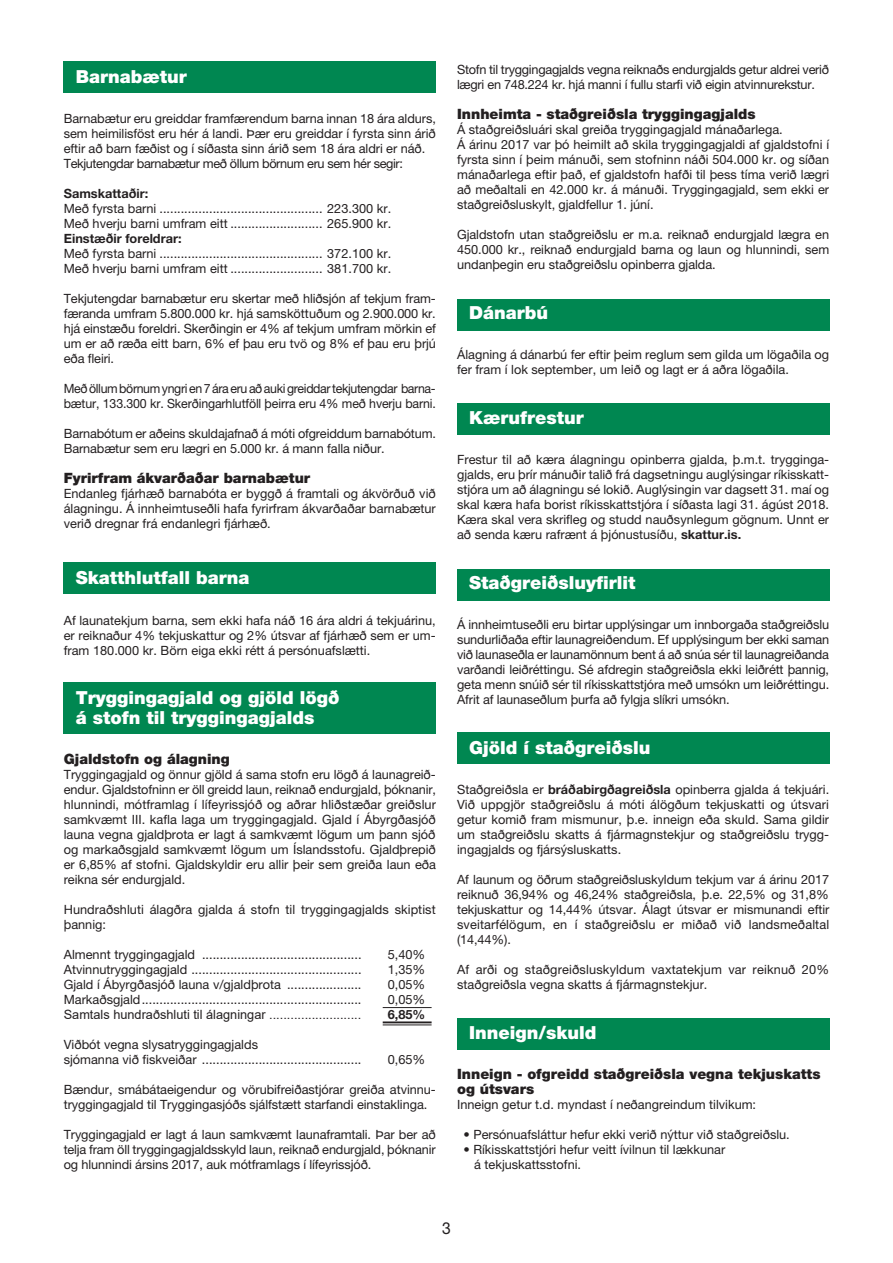
<style>
.page{position:relative;width:893px;height:1263px;background:#fff}
.page>*{position:absolute;margin:0;border:0;box-sizing:border-box;transform-origin:0 0}
.t1{font:900 18px/19.5px "Helvetica Neue";color:#fff}
.t2{font:16.5px "Helvetica Neue";color:#231f20;scale:.95 1}
.t3{font:900 14.25px/15px "Helvetica Neue";color:#231f20}
.t4{font:12.75px/15px "Helvetica Neue";color:#231f20}
.t5{font:12.75px/15px "Helvetica Neue";letter-spacing:-.02em;color:#231f20}
.t6{font:12.75px/15px "Helvetica Neue";letter-spacing:-.03em;color:#231f20}
.t7{font:12.75px "Arial";color:#231f20}
.t8{font:700 12.75px "Helvetica Neue";color:#231f20}
.s1{font-weight:700}
</style>
<div class="page">
<div style="left:64px;top:562px;width:372px;height:32px;background:#008751"></div>
<div style="left:64px;top:61px;width:372px;height:32px;background:#008751"></div>
<div style="left:64px;top:683px;width:372px;height:51px;background:#008751"></div>
<div style="left:457px;top:732px;width:372px;height:32px;background:#008751"></div>
<div style="left:457px;top:1018px;width:372px;height:32px;background:#008751"></div>
<div style="left:457px;top:403px;width:372px;height:32px;background:#008751"></div>
<div style="left:457px;top:299px;width:372px;height:32px;background:#008751"></div>
<div style="left:457px;top:569px;width:372px;height:32px;background:#008751"></div>
<hr style="left:383px;top:1007px;width:49px;height:1px;background:#231f20">
<hr style="left:383px;top:1021px;width:49px;height:2px;background:#231f20">
<hr style="left:383px;top:1024px;width:49px;height:1px;background:#231f20">
<h1 class="t1" style="left:76px;top:66px;width:112px">Barnabætur</h1>
<p class="t4" style="left:64px;top:111px;width:374px">Barnabætur eru greiddar framfærendum barna innan 18 ára aldurs, sem heimilisföst eru hér á landi. Þær eru greiddar í fyrsta sinn árið eftir að barn fæðist og í síðasta sinn árið sem 18 ára aldri er náð.<br>Tekjutengdar barnabætur með öllum börnum eru sem hér segir:</p>
<p class="t8" style="left:64px;top:186px;width:86px">Samskattaðir:</p>
<p class="t4" style="left:64px;top:201px;width:329px">Með fyrsta barni .............................................. 223.300 kr.<br>Með hverju barni umfram eitt .......................... 265.900 kr.</p>
<p class="t8" style="left:64px;top:231px;width:119px">Einstæðir foreldrar:</p>
<p class="t4" style="left:64px;top:246px;width:329px">Með fyrsta barni .............................................. 372.100 kr.<br>Með hverju barni umfram eitt .......................... 381.700 kr.</p>
<p class="t4" style="left:64px;top:291px;width:374px;text-align:justify">Tekjutengdar barnabætur eru skertar með hliðsjón af tekjum fram&shy;færanda umfram 5.800.000 kr. hjá samsköttuðum og 2.900.000 kr. hjá einstæðu foreldri. Skerðingin er 4% af tekjum umfram mörkin ef um er að ræða eitt barn, 6% ef þau eru tvö og 8% ef þau eru þrjú eða fleiri.</p>
<p class="t6" style="left:64px;top:381px;width:374px">Með öllum börnum yngri en 7 ára eru að auki greiddar tekjutengdar barna&shy;bætur, 133.300 kr. Skerðingarhlutföll þeirra eru 4% með hverju barni.</p>
<p class="t4" style="left:64px;top:426px;width:374px">Barnabótum er aðeins skuldajafnað á móti ofgreiddum barnabótum.<br>Barnabætur sem eru lægri en 5.000 kr. á mann falla niður.</p>
<p class="t3" style="left:64px;top:470px;width:248px">Fyrirfram ákvarðaðar barnabætur</p>
<p class="t4" style="left:64px;top:486px;width:374px;text-align:justify">Endanleg fjárhæð barnabóta er byggð á framtali og ákvörðuð við álagningu. Á innheimtuseðli hafa fyrirfram ákvarðaðar barnabætur verið dregnar frá endanlegri fjárhæð.</p>
<h1 class="t1" style="left:76px;top:568px;width:175px">Skatthlutfall barna</h1>
<p class="t4" style="left:64px;top:613px;width:373px;text-align:justify">Af launatekjum barna, sem ekki hafa náð 16 ára aldri á tekjuárinu, er reiknaður 4% tekjuskattur og 2% útsvar af fjárhæð sem er um&shy;fram 180.000 kr. Börn eiga ekki rétt á persónuafslætti.</p>
<h1 class="t1" style="left:76px;top:688px;width:265px">Tryggingagjald og gjöld lögð á stofn til tryggingagjalds</h1>
<p class="t3" style="left:64px;top:752px;width:168px">Gjaldstofn og álagning</p>
<p class="t4" style="left:64px;top:767px;width:374px;text-align:justify">Tryggingagjald og önnur gjöld á sama stofn eru lögð á launagreið&shy;endur. Gjaldstofninn er öll greidd laun, reiknað endurgjald, þóknanir, hlunnindi, mótframlag í lífeyrissjóð og aðrar hliðstæðar greiðslur samkvæmt III. kafla laga um tryggingagjald. Gjald í Ábyrgðasjóð launa vegna gjaldþrota er lagt á samkvæmt lögum um þann sjóð og markaðsgjald samkvæmt lögum um Íslandsstofu. Gjaldþrepið er 6,85% af stofni. Gjaldskyldir eru allir þeir sem greiða laun eða reikna sér endurgjald.</p>
<p class="t4" style="left:64px;top:902px;width:373px">Hundraðshluti álagðra gjalda á stofn til tryggingagjalds skiptist þannig:</p>
<p class="t4" style="left:64px;top:947px;width:299px">Almennt tryggingagjald .............................................</p>
<p class="t4" style="left:388px;top:947px;width:39px">5,40%</p>
<p class="t4" style="left:64px;top:962px;width:299px">Atvinnutryggingagjald ................................................</p>
<p class="t4" style="left:388px;top:962px;width:39px">1,35%</p>
<p class="t4" style="left:64px;top:977px;width:299px">Gjald í Ábyrgðasjóð launa v/gjaldþrota .....................</p>
<p class="t4" style="left:388px;top:977px;width:39px">0,05%</p>
<p class="t4" style="left:64px;top:992px;width:299px">Markaðsgjald..............................................................</p>
<p class="t4" style="left:388px;top:992px;width:39px">0,05%</p>
<p class="t7" style="left:64px;top:1006px;width:299px">Samtals hundraðshluti til álagningar ..........................</p>
<p class="t8" style="left:388px;top:1007px;width:39px">6,85%</p>
<p class="t4" style="left:64px;top:1037px;width:299px">Viðbót vegna slysatryggingagjalds<br>sjómanna við fiskveiðar .............................................</p>
<p class="t4" style="left:388px;top:1052px;width:39px">0,65%</p>
<p class="t4" style="left:64px;top:1082px;width:374px">Bændur, smábátaeigendur og vörubifreiðastjórar greiða atvinnu&shy;tryggingagjald til Tryggingasjóðs sjálfstætt starfandi einstaklinga.</p>
<p class="t4" style="left:64px;top:1127px;width:374px;text-align:justify">Tryggingagjald er lagt á laun samkvæmt launaframtali. Þar ber að telja fram öll tryggingagjaldsskyld laun, reiknað endurgjald, þóknanir og hlunnindi ársins 2017, auk mótframlags í lífeyrissjóð.</p>
<p class="t5" style="left:457px;top:62px;width:374px">Stofn til tryggingagjalds vegna reiknaðs endurgjalds getur aldrei verið lægri en 748.224 kr. hjá manni í fullu starfi við eigin atvinnurekstur.</p>
<p class="t3" style="left:457px;top:107px;width:300px">Innheimta - staðgreiðsla tryggingagjalds</p>
<p class="t4" style="left:457px;top:122px;width:374px">Á staðgreiðsluári skal greiða tryggingagjald mánaðarlega.<br>Á árinu 2017 var þó heimilt að skila tryggingagjaldi af gjaldstofni í fyrsta sinn í þeim mánuði, sem stofninn náði 504.000 kr. og síðan mánaðarlega eftir það, ef gjaldstofn hafði til þess tíma verið lægri að meðaltali en 42.000 kr. á mánuði. Tryggingagjald, sem ekki er staðgreiðsluskylt, gjaldfellur 1. júní.</p>
<p class="t4" style="left:457px;top:227px;width:374px;text-align:justify">Gjaldstofn utan staðgreiðslu er m.a. reiknað endurgjald lægra en 450.000 kr., reiknað endurgjald barna og laun og hlunnindi, sem undanþegin eru staðgreiðslu opinberra gjalda.</p>
<h1 class="t1" style="left:469px;top:303px;width:80px">Dánarbú</h1>
<p class="t4" style="left:457px;top:347px;width:374px">Álagning á dánarbú fer eftir þeim reglum sem gilda um lögaðila og fer fram í lok september, um leið og lagt er á aðra lögaðila.</p>
<h1 class="t1" style="left:469px;top:408px;width:116px">Kærufrestur</h1>
<p class="t4" style="left:457px;top:452px;width:374px;text-align:justify">Frestur til að kæra álagningu opinberra gjalda, þ.m.t. trygginga&shy;gjalds, eru þrír mánuðir talið frá dagsetningu auglýsingar ríkisskatt&shy;stjóra um að álagningu sé lokið. Auglýsingin var dagsett 31. maí og skal kæra hafa borist ríkisskattstjóra í síðasta lagi 31. ágúst 2018.<br>Kæra skal vera skrifleg og studd nauðsynlegum gögnum. Unnt er að senda kæru rafrænt á þjónustusíðu, <span class="s1">skattur.is.</span></p>
<h1 class="t1" style="left:469px;top:573px;width:168px">Staðgreiðsluyfirlit</h1>
<p class="t4" style="left:457px;top:617px;width:374px;text-align:justify">Á innheimtuseðli eru birtar upplýsingar um innborgaða staðgreiðslu sundurliðaða eftir launagreiðendum. Ef upplýsingum ber ekki saman við launaseðla er launamönnum bent á að snúa sér til launagreiðanda varðandi leiðréttingu. Sé afdregin staðgreiðsla ekki leiðrétt þannig, geta menn snúið sér til ríkisskattstjóra með umsókn um leiðréttingu.<br>Afrit af launaseðlum þurfa að fylgja slíkri umsókn.</p>
<h1 class="t1" style="left:469px;top:738px;width:183px">Gjöld í staðgreiðslu</h1>
<p class="t4" style="left:457px;top:782px;width:374px;text-align:justify">Staðgreiðsla er <span class="s1">bráðabirgðagreiðsla</span> opinberra gjalda á tekjuári.<br>Við uppgjör staðgreiðslu á móti álögðum tekjuskatti og útsvari getur komið fram mismunur, þ.e. inneign eða skuld. Sama gildir um staðgreiðslu skatts á fjármagnstekjur og staðgreiðslu trygg&shy;ingagjalds og fjársýsluskatts.</p>
<p class="t4" style="left:457px;top:872px;width:374px;text-align:justify">Af launum og öðrum staðgreiðsluskyldum tekjum var á árinu 2017 reiknuð 36,94% og 46,24% staðgreiðsla, þ.e. 22,5% og 31,8% tekjuskattur og 14,44% útsvar. Álagt útsvar er mismunandi eftir sveitarfélögum, en í staðgreiðslu er miðað við landsmeðaltal (14,44%).</p>
<p class="t4" style="left:457px;top:962px;width:374px">Af arði og staðgreiðsluskyldum vaxtatekjum var reiknuð 20% staðgreiðsla vegna skatts á fjármagnstekjur.</p>
<h1 class="t1" style="left:469px;top:1023px;width:129px">Inneign/skuld</h1>
<p class="t3" style="left:457px;top:1067px;width:365px">Inneign - ofgreidd staðgreiðsla vegna tekjuskatts og útsvars</p>
<p class="t4" style="left:457px;top:1097px;width:301px">Inneign getur t.d. myndast í neðangreindum tilvikum:</p>
<p class="t4" style="left:463px;top:1127px;width:328px">• Persónuafsláttur hefur ekki verið nýttur við staðgreiðslu.</p>
<p class="t4" style="left:474px;top:1142px;width:253px;text-indent:-11px">• Ríkisskattstjóri hefur veitt ívilnun til lækkunar á tekjuskattsstofni.</p>
<p class="t2" style="left:442px;top:1218px;width:11px">3</p>
</div>
